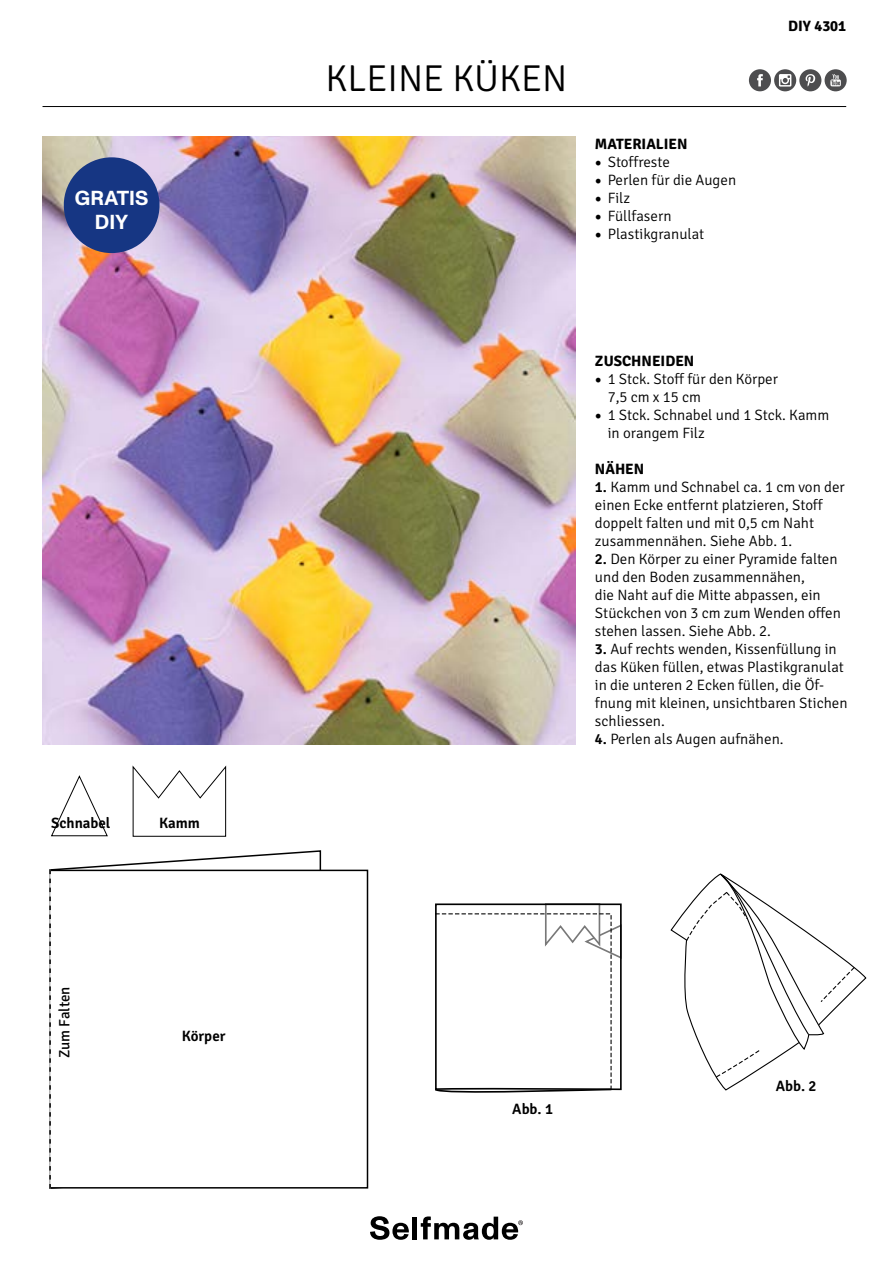
<style>
.page{position:relative;width:893px;height:1263px;background:#fff}
.page>*{position:absolute;margin:0;border:0;box-sizing:border-box;transform-origin:0 0}
.t1{font:300 37.5px "Signika";color:#000}
.t2{font:700 20.25px/23.7px "ABC Monument Grotesk";color:#fff;text-align:center}
.t3{font:300 15px/18px "Signika";color:#000}
.t4{font:700 15px "Signika";color:#000}
.t5{font:600 15px "Signika";color:#000}
.t6{font:15px "Signika";letter-spacing:-.01em;color:#000}
.s1{font-family:"Minion Pro";font-weight:400;font-size:18px}
.s2{font-weight:600}
</style>
<div class="page">
<svg style="left:49px;top:850px;width:273px;height:339px"></svg>
<img style="left:43px;top:136px;width:532px;height:608px">
<hr style="left:43px;top:106px;width:803px;height:1px;background:#000">
<div style="left:749px;top:69px;width:22px;height:22px;background:#4d4d4f;border-radius:50%"></div>
<svg style="left:757px;top:74px;width:6px;height:12px"></svg>
<div style="left:774px;top:69px;width:22px;height:22px;background:#4d4d4f;border-radius:50%"></div>
<svg style="left:779px;top:74px;width:12px;height:13px"></svg>
<div style="left:799px;top:69px;width:22px;height:22px;background:#4d4d4f;border-radius:50%"></div>
<svg style="left:805px;top:74px;width:10px;height:12px"></svg>
<div style="left:825px;top:69px;width:22px;height:22px;background:#4d4d4f;border-radius:50%"></div>
<svg style="left:830px;top:74px;width:11px;height:12px"></svg>
<svg style="left:132px;top:765px;width:94px;height:72px"></svg>
<svg style="left:51px;top:775px;width:57px;height:61px"></svg>
<svg style="left:670px;top:873px;width:197px;height:218px"></svg>
<svg style="left:435px;top:903px;width:187px;height:190px"></svg>
<div style="left:50px;top:870px;width:317px;height:318px;background:#fff"></div>
<div style="left:49px;top:870px;width:319px;height:318px;border:2px solid #000"></div>
<svg style="left:370px;top:1216px;width:39px;height:24px"></svg>
<hr style="left:413px;top:1216px;width:4px;height:23px;background:#000">
<svg style="left:421px;top:1216px;width:102px;height:24px"></svg>
<svg style="left:49px;top:870px;width:2px;height:318px"></svg>
<div style="left:64px;top:157px;width:96px;height:96px;background:#163683;border-radius:50%"></div>
<h2 class="t2" style="left:75px;top:187px;width:75px">GRATIS<br>DIY</h2>
<p class="t5" style="left:51px;top:815px;width:61px">Schnabel</p>
<p class="t5" style="left:159px;top:815px;width:42px">Kamm</p>
<p class="t6" style="left:56px;top:1058px;width:73px;rotate:-90deg">Zum Falten</p>
<p class="t5" style="left:182px;top:1028px;width:45px">Körper</p>
<h1 class="t1" style="left:326px;top:57px;width:243px">KLEINE KÜKEN</h1>
<p class="t4" style="left:595px;top:135px;width:94px">MATERIALIEN</p>
<p class="t3" style="left:595px;top:153px;width:76px"><span class="s1">•</span> Stoffreste</p>
<p class="t3" style="left:595px;top:171px;width:143px"><span class="s1">•</span> Perlen für die Augen</p>
<p class="t3" style="left:595px;top:189px;width:37px"><span class="s1">•</span> Filz</p>
<p class="t3" style="left:595px;top:207px;width:78px"><span class="s1">•</span> Füllfasern</p>
<p class="t3" style="left:595px;top:225px;width:111px"><span class="s1">•</span> Plastikgranulat</p>
<p class="t4" style="left:788px;top:17px;width:59px">DIY 4301</p>
<p class="t4" style="left:595px;top:352px;width:101px">ZUSCHNEIDEN</p>
<p class="t3" style="left:608px;top:370px;width:172px;text-indent:-13px"><span class="s1">•</span> 1 Stck. Stoff für den Körper<br>7,5 cm x 15 cm</p>
<p class="t3" style="left:608px;top:406px;width:223px;text-indent:-13px"><span class="s1">•</span> 1 Stck. Schnabel und 1 Stck. Kamm in orangem Filz</p>
<p class="t4" style="left:595px;top:460px;width:51px">NÄHEN</p>
<p class="t3" style="left:595px;top:478px;width:251px"><span class="s2">1.</span> Kamm und Schnabel ca. 1 cm von der einen Ecke entfernt platzieren, Stoff doppelt falten und mit 0,5 cm Naht zusammennähen. Siehe Abb. 1.</p>
<p class="t3" style="left:595px;top:550px;width:247px"><span class="s2">2.</span> Den Körper zu einer Pyramide falten und den Boden zusammennähen,<br>die Naht auf die Mitte abpassen, ein Stückchen von 3 cm zum Wenden offen stehen lassen. Siehe Abb. 2.</p>
<p class="t3" style="left:595px;top:640px;width:254px"><span class="s2">3.</span> Auf rechts wenden, Kissenfüllung in das Küken füllen, etwas Plastikgranulat in die unteren 2 Ecken füllen, die Öf&shy;fnung mit kleinen, unsichtbaren Stichen schliessen.</p>
<p class="t3" style="left:595px;top:730px;width:190px"><span class="s2">4.</span> Perlen als Augen aufnähen.</p>
<p class="t5" style="left:512px;top:1100px;width:42px">Abb. 1</p>
<p class="t5" style="left:776px;top:1077px;width:42px">Abb. 2</p>
</div>
